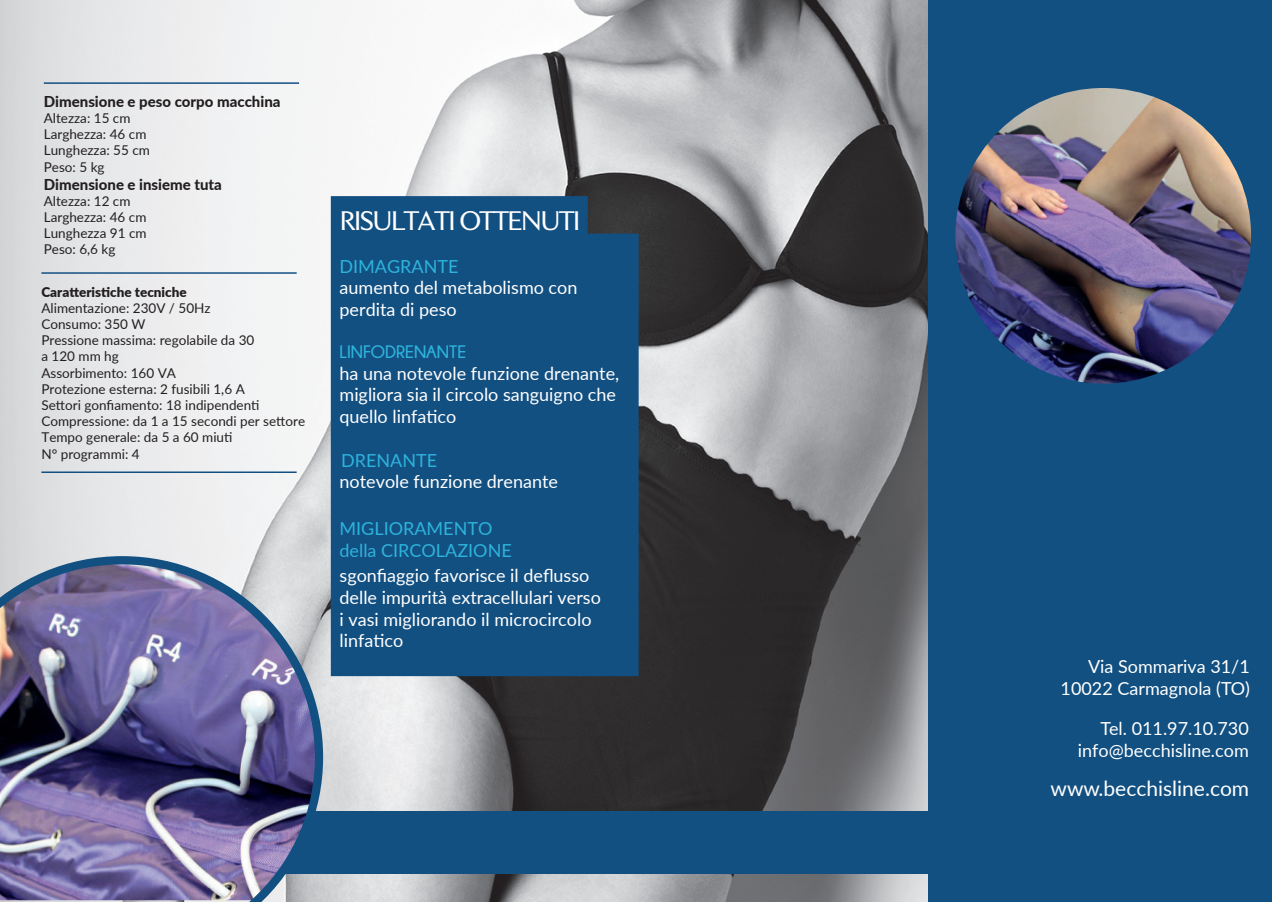
<style>
.page{position:relative;width:1272px;height:902px;background:#fff}
.page>*{position:absolute;margin:0;border:0;box-sizing:border-box;transform-origin:0 0}
.t1{font:27px "Intrinseca";letter-spacing:-.075em;color:#fff}
.t2{font:21px "Lato";color:#fff}
.t3{font:18px/21.6px "Lato";color:#fff}
.t4{font:18px/21.6px "Lato";color:#2db3dc}
.t5{font:700 18px "Champagne&Limousines";color:#2db3dc}
.t6{font:800 15px "Lato";color:#231f20}
.t7{font:13.5px/16.2px "Lato";color:#231f20}
.t8{font:900 13.5px "Lato";color:#231f20}
</style>
<div class="page">
<img style="left:0;top:0;width:928px;height:901px">
<div style="left:0;top:811px;width:938px;height:63px;background:#115081"></div>
<div style="left:928px;top:0;width:343px;height:901px;background:#115081"></div>
<img style="left:0;top:556px;width:323px;height:345px">
<hr style="left:41px;top:272px;width:256px;height:2px;background:#135082">
<hr style="left:41px;top:471px;width:255px;height:2px;background:#135082">
<hr style="left:44px;top:82px;width:255px;height:2px;background:#135082">
<div style="left:331px;top:196px;width:307px;height:480px;background:#135082"></div>
<img style="left:955px;top:88px;width:295px;height:295px;border-radius:148px">
<p class="t6" style="left:44px;top:90px;width:238px">Dimensione e peso corpo macchina</p>
<p class="t7" style="left:44px;top:109px;width:108px">Altezza: 15 cm<br>Larghezza: 46 cm<br>Lunghezza: 55 cm<br>Peso: 5 kg</p>
<p class="t6" style="left:44px;top:173px;width:180px">Dimensione e insieme tuta</p>
<p class="t7" style="left:44px;top:192px;width:104px">Altezza: 12 cm<br>Larghezza: 46 cm<br>Lunghezza 91 cm<br>Peso: 6,6 kg</p>
<p class="t8" style="left:41px;top:281px;width:147px">Caratteristiche tecniche</p>
<p class="t7" style="left:41px;top:299px;width:265px">Alimentazione: 230V / 50Hz<br>Consumo: 350 W<br>Pressione massima: regolabile da 30<br>a 120 mm hg<br>Assorbimento: 160 VA<br>Protezione esterna: 2 fusibili 1,6 A<br>Settori gonfiamento: 18 indipendenti<br>Compressione: da 1 a 15 secondi per settore<br>Tempo generale: da 5 a 60 miuti<br>N° programmi: 4</p>
<h1 class="t1" style="left:339px;top:205px;width:243px">RISULTATI OTTENUTI</h1>
<h3 class="t4" style="left:339px;top:255px;width:120px">DIMAGRANTE</h3>
<h3 class="t3" style="left:339px;top:276px;width:239px">aumento del metabolismo con perdita di peso</h3>
<h3 class="t5" style="left:339px;top:342px;width:128px">LINFODRENANTE</h3>
<h3 class="t3" style="left:339px;top:361px;width:281px">ha una notevole funzione drenante, migliora sia il circolo sanguigno che quello linfatico</h3>
<h3 class="t4" style="left:341px;top:448px;width:98px">DRENANTE</h3>
<h3 class="t3" style="left:339px;top:470px;width:220px">notevole funzione drenante</h3>
<h3 class="t4" style="left:339px;top:517px;width:174px">MIGLIORAMENTO della CIRCOLAZIONE</h3>
<h3 class="t3" style="left:339px;top:564px;width:263px">sgonfiaggio favorisce il deflusso delle impurità extracellulari verso i vasi migliorando il microcircolo linfatico</h3>
<h3 class="t3" style="left:1060px;top:654px;width:191px;text-align:right">Via Sommariva 31/1<br>10022 Carmagnola (TO)</h3>
<h3 class="t3" style="left:1077px;top:717px;width:172px;text-align:right">Tel. 011.97.10.730 info@becchisline.com</h3>
<h2 class="t2" style="left:1050px;top:773px;width:200px">www.becchisline.com</h2>
</div>
